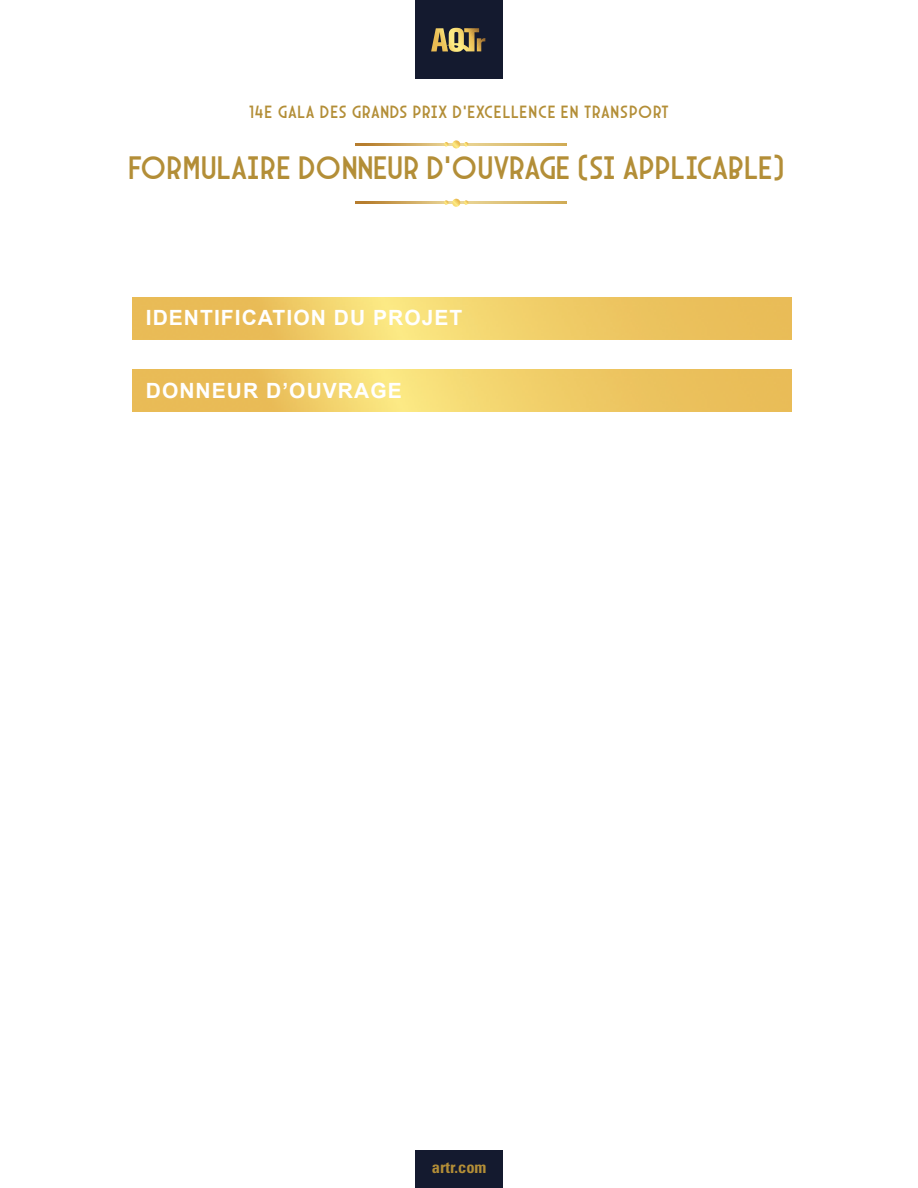
<style>
.page{position:relative;width:918px;height:1188px;background:#fff}
.page>*{position:absolute;margin:0;border:0;box-sizing:border-box;transform-origin:0 0}
.t1{font:33px "Arcane Nine";letter-spacing:-.005em;color:#b38e37}
.t2{font:700 21px "Arial";letter-spacing:.05em;color:#fff}
.t3{font:18px "Arcane Nine";letter-spacing:.035em;color:#b38e37}
.t4{font:700 condensed 16.5px "Univers LT Std";color:#b38e37}
</style>
<div class="page">
<div style="left:415px;top:0;width:88px;height:79px;background:#141a2f"></div>
<svg style="left:431px;top:28px;width:54px;height:24px"></svg>
<svg style="left:355px;top:143px;width:212px;height:2px"></svg>
<svg style="left:444px;top:140px;width:24px;height:8px"></svg>
<svg style="left:355px;top:201px;width:212px;height:3px"></svg>
<svg style="left:444px;top:199px;width:24px;height:8px"></svg>
<div style="left:415px;top:1150px;width:88px;height:38px;background:#141a2f"></div>
<img style="left:132px;top:297px;width:659px;height:42px">
<img style="left:132px;top:369px;width:659px;height:43px">
<p class="t3" style="left:249px;top:101px;width:422px">14E GALA DES GRANDS PRIX D’EXCELLENCE EN TRANSPORT</p>
<h1 class="t1" style="left:128px;top:149px;width:658px">FORMULAIRE DONNEUR D’OUVRAGE (SI APPLICABLE)</h1>
<p class="t2" style="left:146px;top:304px;width:318px">IDENTIFICATION DU PROJET</p>
<p class="t2" style="left:146px;top:376px;width:257px">DONNEUR D’OUVRAGE</p>
<p class="t4" style="left:432px;top:1157px;width:56px">artr.com</p>
</div>
